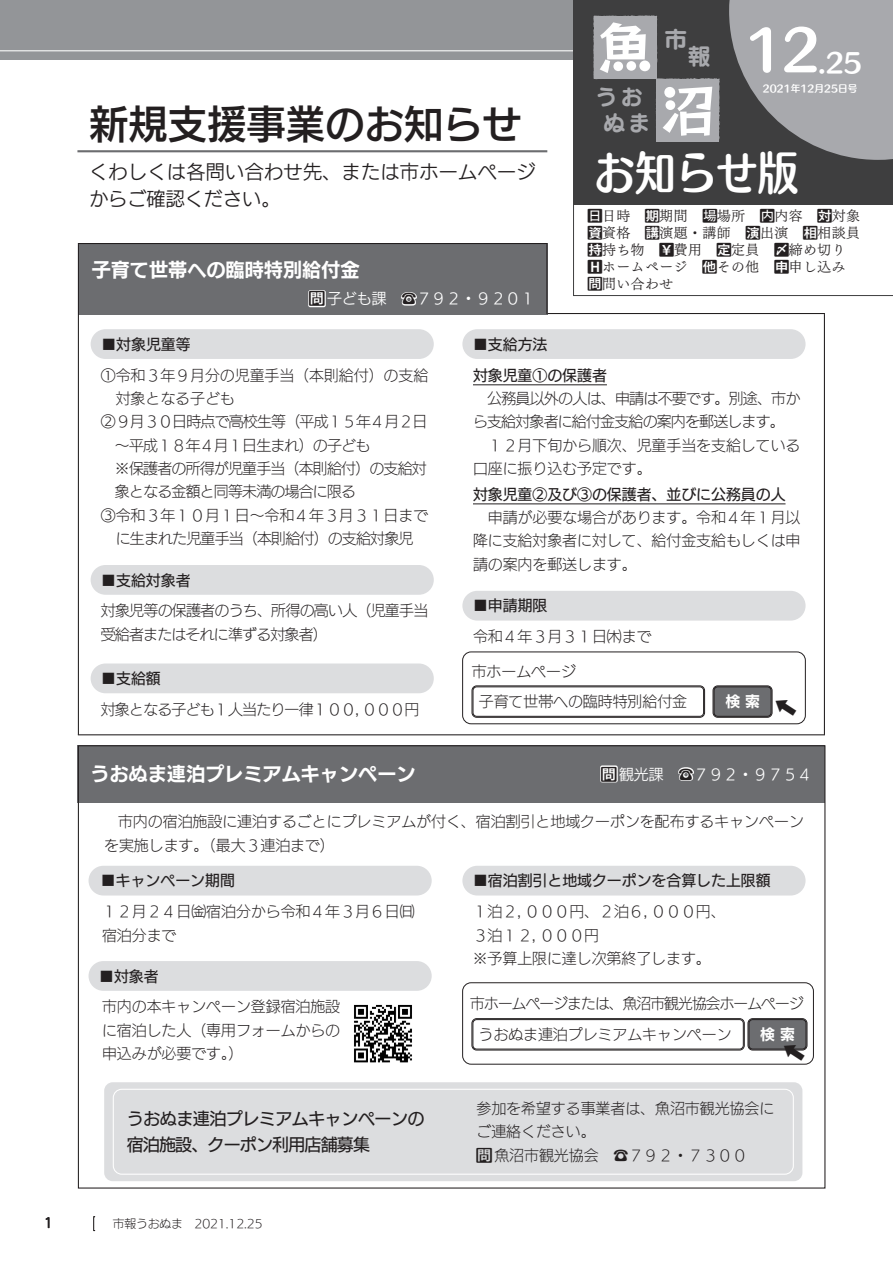
<style>
.page{position:relative;width:893px;height:1263px;background:#fff}
.page>*{position:absolute;margin:0;border:0;box-sizing:border-box;transform-origin:0 0}
.t1{font:56.4px "Rockn Roll Std DB";color:#fff}
.t2{font:45.9px "Humming Std B";color:#fff;scale:.89 1}
.t3{font:39.3px "UD Kakugo Large Pr 6 DB";color:#231f20}
.t4{font:25.5px "Humming Std B";color:#fff}
.t5{font:23.4px "Seurat Pro B";color:#a8a9ad}
.t6{font:21.75px/26px "Seurat Pro B";color:#a8a9ad;text-align:center}
.t7{font:19.2px/27.6px "UD Kakugo Large Pr 6 R";letter-spacing:.015em;color:#231f20}
.t8{font:19.2px "UD Kakugo Large Pr 6 B";color:#fff}
.t9{font:16.95px/25.5px "UD Kakugo Large Pr 6 M";letter-spacing:-.03em;color:#231f20}
.t10{font:14.85px/23.4px "UD Kakugo Large Pr 6 L";color:#231f20}
.t11{font:14.85px/23.4px "UD Kakugo Large Pr 6 L";letter-spacing:-.05em;color:#231f20}
.t12{font:14.85px/23.4px "UD Kakugo Large Pr 6 L";letter-spacing:-.045em;color:#231f20}
.t13{font:14.85px "UD Kakugo Large Pr 6 M";color:#231f20}
.t14{font:14.85px "UD Kakugo Large Pr 6 R";color:#fff}
.t15{font:14.85px "UD Kakugo Large Pr 6 B";color:#fff}
.t16{font:13.8px/17px "UD Mincho Pr 6 L";letter-spacing:.04em;color:#231f20}
.t17{font:13.8px "G Maru Go Pro DB";color:#231f20}
.t18{font:11.7px "UD Kakugo Large Pr 6 L";color:#231f20}
.t19{font:9.6px "Humming Std B";color:#fff}
.s1{font-family:"sihouuonuma"}
.s2{font-family:"UD Mincho Pr 6 L"}
.s3{font-size:53.1px}
</style>
<div class="page">
<div style="left:78px;top:243px;width:469px;height:71px;background:#6c6d70"></div>
<div style="left:0;top:0;width:893px;height:60px;background:#939598"></div>
<hr style="left:0;top:50px;width:893px;height:1px;background:#fff">
<svg style="left:573px;top:0;width:320px;height:296px"></svg>
<svg style="left:729px;top:0;width:164px;height:160px;background:#949598"></svg>
<svg style="left:592px;top:15px;width:129px;height:128px;background:#717174"></svg>
<svg style="left:93px;top:1216px;width:2px;height:15px"></svg>
<div style="left:91px;top:329px;width:343px;height:30px;background:#dcdddf;border-radius:15px"></div>
<div style="left:91px;top:565px;width:343px;height:30px;background:#dcdddf;border-radius:15px"></div>
<div style="left:462px;top:591px;width:344px;height:30px;background:#dcdddf;border-radius:15px"></div>
<div style="left:91px;top:663px;width:343px;height:30px;background:#dcdddf;border-radius:15px"></div>
<hr style="left:77px;top:150px;width:470px;height:2px;background:#6c6d70">
<hr style="left:473px;top:384px;width:134px;height:1px;background:#231f20">
<hr style="left:473px;top:503px;width:312px;height:1px;background:#231f20">
<div style="left:462px;top:329px;width:344px;height:30px;background:#dcdddf;border-radius:15px"></div>
<div style="left:462px;top:652px;width:344px;height:72px;border:1px solid #231f20;border-radius:9px"></div>
<div style="left:472px;top:686px;width:233px;height:31px;border:1px solid #231f20;border-radius:5px"></div>
<div style="left:473px;top:687px;width:231px;height:29px;border:1px solid #231f20;border-radius:4px"></div>
<div style="left:713px;top:686px;width:59px;height:31px;background:#6c6d70;border-radius:4px"></div>
<div style="left:713px;top:686px;width:59px;height:31px;border:1px solid #231f20;border-radius:5px"></div>
<div style="left:714px;top:687px;width:57px;height:29px;border:1px solid #231f20;border-radius:4px"></div>
<div style="left:78px;top:745px;width:747px;height:58px;background:#6c6d70"></div>
<img style="left:354px;top:1004px;width:58px;height:59px">
<div style="left:89px;top:961px;width:343px;height:30px;background:#dcdddf;border-radius:15px"></div>
<div style="left:462px;top:866px;width:344px;height:29px;background:#dcdddf;border-radius:15px"></div>
<div style="left:104px;top:1082px;width:698px;height:99px;background:#dcdddf;border-radius:9px"></div>
<div style="left:113px;top:1089px;width:681px;height:86px;border:1px solid #fff;border-radius:9px"></div>
<div style="left:89px;top:866px;width:343px;height:29px;background:#dcdddf;border-radius:15px"></div>
<div style="left:472px;top:1018px;width:272px;height:32px;border:1px solid #231f20;border-radius:5px"></div>
<div style="left:473px;top:1019px;width:270px;height:30px;border:1px solid #231f20;border-radius:4px"></div>
<div style="left:462px;top:982px;width:352px;height:82px;border:1px solid #231f20;border-radius:9px"></div>
<hr style="left:78px;top:243px;width:469px;height:1px;background:#231f20">
<hr style="left:78px;top:244px;width:1px;height:491px;background:#231f20">
<hr style="left:546px;top:244px;width:1px;height:70px;background:#231f20">
<hr style="left:824px;top:314px;width:1px;height:421px;background:#231f20">
<hr style="left:78px;top:734px;width:747px;height:1px;background:#231f20">
<hr style="left:547px;top:313px;width:278px;height:1px;background:#231f20">
<div style="left:748px;top:1019px;width:58px;height:30px;background:#6c6d70;border-radius:4px"></div>
<div style="left:748px;top:1018px;width:59px;height:32px;border:1px solid #231f20;border-radius:5px"></div>
<div style="left:749px;top:1019px;width:57px;height:30px;border:1px solid #231f20;border-radius:4px"></div>
<svg style="left:772px;top:695px;width:1px;height:20px"></svg>
<svg style="left:780px;top:1039px;width:27px;height:25px"></svg>
<p class="t17" style="left:44px;top:1214px;width:10px">1</p>
<h3 class="t3" style="left:89px;top:102px;width:434px">新規支援事業のお知らせ</h3>
<p class="t7" style="left:89px;top:158px;width:448px">くわしくは各問い合わせ先、または市ホームページからご確認ください。</p>
<p class="t8" style="left:92px;top:259px;width:269px">子育て世帯への臨時特別給付金</p>
<p class="t14" style="left:309px;top:291px;width:79px"><span class="s1">問</span>子ども課</p>
<p class="t14" style="left:401px;top:291px;width:135px"><span class="s2">☎</span>７９２・９２０１</p>
<h1 class="t1" style="left:597px;top:11px;width:55px">魚</h1>
<h3 class="t6" style="left:596px;top:83px;width:56px">うおぬま</h3>
<h3 class="t5" style="left:664px;top:23px;width:25px">市</h3>
<h3 class="t5" style="left:687px;top:39px;width:25px">報</h3>
<h1 class="t1" style="left:659px;top:73px;width:54px">沼</h1>
<h3 class="t4" style="left:745px;top:44px;width:118px"><span class="s3">12</span>.25</h3>
<p class="t19" style="left:763px;top:81px;width:96px">2021年12月25日号</p>
<h2 class="t2" style="left:594px;top:138px;width:231px">お知らせ版</h2>
<p class="t16" style="left:588px;top:206px;width:274px"><span class="s1">日</span>日時　<span class="s1">期</span>期間　<span class="s1">場</span>場所　<span class="s1">内</span>内容　<span class="s1">対</span>対象<span class="s1">資</span>資格　<span class="s1">講</span>演題・講師　<span class="s1">演</span>出演　<span class="s1">相</span>相談員<span class="s1">持</span>持ち物　<span class="s1">￥</span>費用　<span class="s1">定</span>定員　<span class="s1">〆</span>締め切り<br><span class="s1">Ｈ</span>ホームページ　<span class="s1">他</span>その他　<span class="s1">申</span>申し込み<span class="s1">問</span>問い合わせ</p>
<p class="t13" style="left:101px;top:336px;width:91px">■対象児童等</p>
<p class="t11" style="left:101px;top:364px;width:329px">①令和３年９月分の児童手当（本則給付）の支給　対象となる子ども<br>②９月３０日時点で高校生等（平成１５年４月２日　～平成１８年４月１日生まれ）の子ども<br>　※保護者の所得が児童手当（本則給付）の支給対　象となる金額と同等未満の場合に限る<br>③令和３年１０月１日～令和４年３月３１日まで　に生まれた児童手当（本則給付）の支給対象児</p>
<p class="t13" style="left:101px;top:572px;width:91px">■支給対象者</p>
<p class="t12" style="left:101px;top:599px;width:329px">対象児等の保護者のうち、所得の高い人（児童手当受給者またはそれに準ずる対象者(</p>
<p class="t13" style="left:473px;top:597px;width:76px">■申請期限</p>
<p class="t13" style="left:473px;top:336px;width:76px">■支給方法</p>
<p class="t13" style="left:473px;top:367px;width:135px">対象児童①の保護者</p>
<p class="t12" style="left:473px;top:387px;width:329px">　公務員以外の人は、申請は不要です。別途、市から支給対象者に給付金支給の案内を郵送します。　１２月下旬から順次、児童手当を支給している口座に振り込む予定です。</p>
<p class="t13" style="left:473px;top:486px;width:314px">対象児童②及び③の保護者、並びに公務員の人</p>
<p class="t10" style="left:473px;top:506px;width:329px;text-align:justify">　申請が必要な場合があります。令和４年１月以降に支給対象者に対して、給付金支給もしくは申請の案内を郵送します。</p>
<p class="t10" style="left:473px;top:625px;width:180px">令和４年３月３１日㈭まで</p>
<p class="t13" style="left:101px;top:670px;width:61px">■支給額</p>
<p class="t11" style="left:101px;top:698px;width:320px">対象となる子ども１人当たり一律１００，０００円</p>
<p class="t8" style="left:90px;top:763px;width:327px">うおぬま連泊プレミアムキャンペーン</p>
<p class="t10" style="left:472px;top:660px;width:106px">市ホームページ</p>
<p class="t10" style="left:479px;top:690px;width:210px">子育て世帯への臨時特別給付金</p>
<p class="t15" style="left:725px;top:693px;width:36px">検索</p>
<p class="t14" style="left:601px;top:766px;width:64px"><span class="s1">問</span>観光課</p>
<p class="t14" style="left:679px;top:766px;width:135px"><span class="s2">☎</span>７９２・９７５４</p>
<p class="t10" style="left:104px;top:811px;width:701px;text-indent:14px">市内の宿泊施設に連泊するごとにプレミアムが付く、宿泊割引と地域クーポンを配布するキャンペーンを実施します。（最大３連泊まで(</p>
<p class="t13" style="left:101px;top:872px;width:135px">■キャンペーン期間</p>
<p class="t10" style="left:102px;top:900px;width:314px">１２月２４日㈮宿泊分から令和４年３月６日㈰宿泊分まで</p>
<p class="t13" style="left:99px;top:968px;width:61px">■対象者</p>
<p class="t10" style="left:102px;top:995px;width:240px;text-align:justify">市内の本キャンペーン登録宿泊施設に宿泊した人（専用フォームからの申込みが必要です (。</p>
<p class="t9" style="left:127px;top:1107px;width:299px">うおぬま連泊プレミアムキャンペーンの宿泊施設、クーポン利用店舗募集</p>
<p class="t18" style="left:113px;top:1217px;width:72px">市報うおぬま</p>
<p class="t18" style="left:195px;top:1217px;width:69px">2021.12.25</p>
<p class="t13" style="left:473px;top:872px;width:299px">■宿泊割引と地域クーポンを合算した上限額</p>
<p class="t10" style="left:473px;top:900px;width:254px">１泊２，０００円、２泊６，０００円、<br>３泊１２，０００円<br>※予算上限に達し次第終了します。</p>
<p class="t11" style="left:479px;top:988px;width:326px;line-height:30.9px;text-indent:-8px">市ホームページまたは、魚沼市観光協会ホームページうおぬま連泊プレミアムキャンペーン</p>
<p class="t15" style="left:760px;top:1026px;width:36px">検索</p>
<p class="t10" style="left:477px;top:1097px;width:299px">参加を希望する事業者は、魚沼市観光協会に</p>
<p class="t10" style="left:477px;top:1120px;width:121px">ご連絡ください。</p>
<p class="t10" style="left:613px;top:1144px;width:135px"><span class="s2">☎</span>７９２・７３００</p>
<p class="t10" style="left:477px;top:1144px;width:124px"><span class="s1">問</span>魚沼市観光協会</p>
</div>
